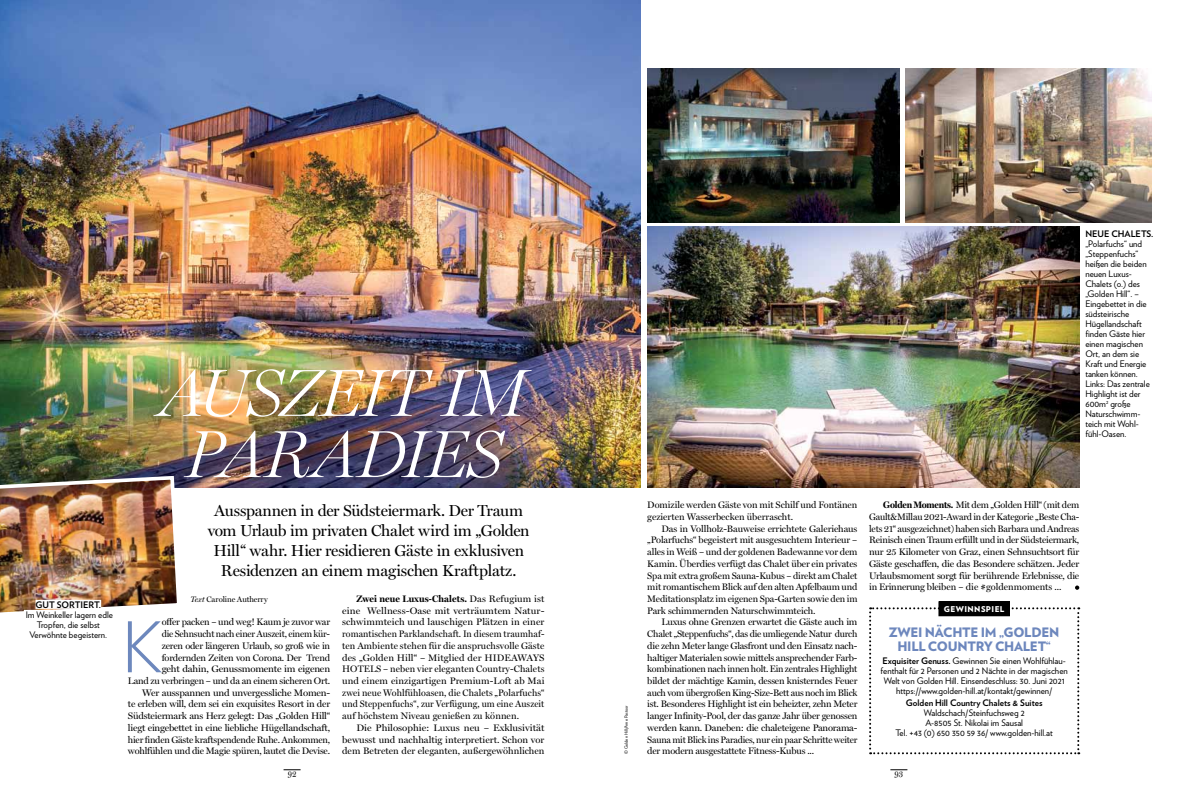
<style>
.page{position:relative;width:1191px;height:794px;background:#fff}
.page>*{position:absolute;margin:0;border:0;box-sizing:border-box;transform-origin:0 0}
.t1{font:300 69.5px "Verlag";color:#6d88bd}
.t2{font:italic 300 67px "Miller Display";letter-spacing:-.01em;color:#fff}
.t3{font:16px/20px "Miller Display";letter-spacing:-.015em;color:#000;text-align:center}
.t4{font:900 13px/14px "Verlag";letter-spacing:-.02em;color:#6d87bd;text-align:center}
.t5{font:9.5px/11.7px "Miller Display";letter-spacing:-.02em;color:#000;text-align:justify}
.t6{font:9.5px/11.7px "Miller Display";letter-spacing:-.02em;color:#000;text-align:justify;scale:1.05 1}
.t7{font:9.5px/11.7px "Miller Display";color:#000}
.t8{font:9px/10px "Verlag";color:#000;text-align:center}
.t9{font:700 9px "Verlag";color:#000}
.t10{font:9px "Miller Display";color:#000;scale:.85 1}
.t11{font:8px "Miller Display";letter-spacing:-.005em;color:#000}
.t12{font:900 8px "Verlag";letter-spacing:.05em;color:#fff}
.t13{font:4.5px "Verlag";color:#000}
.s1{font-style:italic}
.s2{font-weight:700}
</style>
<div class="page">
<img style="left:647px;top:227px;width:432px;height:261px">
<img style="left:647px;top:69px;width:252px;height:153px">
<img style="left:0;top:0;width:641px;height:488px">
<img style="left:905px;top:69px;width:246px;height:153px">
<svg style="left:1075px;top:585px;width:4px;height:5px"></svg>
<svg style="left:869px;top:607px;width:210px;height:147px"></svg>
<div style="left:939px;top:602px;width:70px;height:14px;background:#000"></div>
<div style="left:938px;top:601px;width:72px;height:15px;border:1px solid #000"></div>
<img style="left:0;top:474px;width:183px;height:139px">
<div style="left:36px;top:600px;width:65px;height:9px;background:#fff"></div>
<div style="left:24px;top:610px;width:91px;height:9px;background:#fff"></div>
<svg style="left:890px;top:769px;width:17px;height:1px"></svg>
<svg style="left:283px;top:769px;width:17px;height:1px"></svg>
<p class="t9" style="left:36px;top:597px;width:67px">gut sortiert.</p>
<p class="t8" style="left:26px;top:609px;width:89px">Im Weinkeller lagern edle<br>Tropfen, die selbst<br>Verwöhnte begeistern.</p>
<h2 class="t2" style="left:161px;top:354px;width:367px">AUSZEIT IM</h2>
<h2 class="t2" style="left:186px;top:415px;width:318px">PARADIES</h2>
<h3 class="t3" style="left:208px;top:501px;width:323px">Ausspannen in der Südsteiermark. Der Traum vom Urlaub im privaten Chalet wird im „Golden Hill“ wahr. Hier residieren Gäste in exklusiven Residenzen an einem magischen Kraftplatz.</h3>
<p class="t11" style="left:190px;top:594px;width:79px"><span class="s1">Text</span> Caroline Autherry</p>
<p class="t5" style="left:342px;top:593px;width:204px;text-indent:14px"><span class="s2">Zwei neue Luxus-Chalets.</span> Das Refugium ist eine Wellness-Oase mit verträumtem Natur&shy;schwimmteich und lauschigen Plätzen in einer romantischen Parklandschaft. In diesem traumhaf&shy;ten Ambiente stehen für die anspruchsvolle Gäste des „Golden Hill“ – Mitglied der HIDEAWAYS HOTELS – neben vier eleganten Country-Chalets und einem einzigartigen Premium-Loft ab Mai zwei neue Wohlfühloasen, die Chalets „Polarfuchs“ und Steppenfuchs“, zur Verfügung, um eine Auszeit auf höchstem Niveau genießen zu können.</p>
<p class="t6" style="left:342px;top:722px;width:194px;text-indent:14px">Die Philosophie: Luxus neu – Exklusivität bewusst und nachhaltig interpretiert. Schon vor dem Betreten der eleganten, außergewöhnlichen</p>
<p class="t5" style="left:128px;top:616px;width:204px;text-align:right">offer packen – und weg! Kaum je zuvor war<br>die Sehnsucht nach einer Auszeit, einem kür-<br>zeren oder längeren Urlaub, so groß wie in fordernden Zeiten von Corona. Der Trend<br>geht dahin, Genussmomente im eigenen<br>Land zu verbringen – und da an einem sicheren Ort.<br>Wer ausspannen und unvergessliche Momen-<br>te erleben will, dem sei ein exquisites Resort in der Südsteiermark ans Herz gelegt: Das „Golden Hill“ liegt eingebettet in eine liebliche Hügellandschaft, hier finden Gäste kraftspendende Ruhe. Ankommen, wohlfühlen und die Magie spüren, lautet die Devise.</p>
<h1 class="t1" style="left:122px;top:596px;width:43px">K</h1>
<p class="t9" style="left:1085px;top:226px;width:70px">neue chalets.</p>
<p class="t8" style="left:1085px;top:238px;width:66px;text-align:left">„Polarfuchs“ und „Steppenfuchs“ heißen die beiden neuen Luxus-<br>Chalets (o.) des „Golden Hill“. –<br>Eingebettet in die südsteirische<br>Hügellandschaft finden Gäste hier einen magischen<br>Ort, an dem sie<br>Kraft und Energie tanken können.<br>Links: Das zentrale<br>Highlight ist der<br>600m<sup>2</sup> große<br>Naturschwimm&shy;teich mit Wohl-</p>
<p class="t8" style="left:1085px;top:428px;width:43px">fühl-Oasen.</p>
<p class="t13" style="left:623px;top:754px;width:51px;rotate:-90deg">© Golden Hill/Arne Pastoor</p>
<p class="t7" style="left:647px;top:499px;width:212px">Domizile werden Gäste von mit Schilf und Fontänen gezierten Wasserbecken überrascht.</p>
<p class="t5" style="left:647px;top:523px;width:212px;text-indent:14px">Das in Vollholz-Bauweise errichtete Galeriehaus „Polarfuchs“ begeistert mit ausgesuchtem Interieur – alles in Weiß – und der goldenen Badewanne vor dem Kamin. Überdies verfügt das Chalet über ein privates Spa mit extra großem Sauna-Kubus – direkt am Chalet mit romantischem Blick auf den alten Apfelbaum und Meditationsplatz im eigenen Spa-Garten sowie den im Park schimmernden Naturschwimmteich.</p>
<p class="t5" style="left:647px;top:616px;width:212px;text-indent:14px">Luxus ohne Grenzen erwartet die Gäste auch im Chalet „Steppenfuchs“, das die umliegende Natur durch die zehn Meter lange Glasfront und den Einsatz nach&shy;haltiger Materialen sowie mittels ansprechender Farb&shy;kombinationen nach innen holt. Ein zentrales Highlight bildet der mächtige Kamin, dessen knisterndes Feuer auch vom übergroßen King-Size-Bett aus noch im Blick ist. Besonderes Highlight ist ein beheizter, zehn Meter langer Infinity-Pool, der das ganze Jahr über genossen werden kann. Daneben: die chaleteigene Panorama-Sauna mit Blick ins Paradies, nur ein paar Schritte weiter der modern ausgestattete Fitness-Kubus ...</p>
<p class="t5" style="left:869px;top:499px;width:212px;text-indent:14px"><span class="s2">Golden Moments.</span> Mit dem „Golden Hill“ (mit dem Gault&amp;Millau 2021-Award in der Kategorie „Beste Cha&shy;lets 21“ ausgezeichnet) haben sich Barbara und Andreas Reinisch einen Traum erfüllt und in der Südsteiermark, nur 25 Kilometer von Graz, einen Sehnsuchtsort für Gäste geschaffen, die das Besondere schätzen. Jeder Urlaubsmoment sorgt für berührende Erlebnisse, die in Erinnerung bleiben – die #goldenmoments ...</p>
<h3 class="t4" style="left:889px;top:624px;width:172px">ZWEI NÄCHTE IM „GOLDEN<br>HILL COUNTRY CHALET“</h3>
<p class="t8" style="left:880px;top:655px;width:189px"><span class="s2">Exquisiter Genuss.</span> Gewinnen Sie einen Wohlfühlau&shy;fenthalt für 2 Personen und 2 Nächte in der magischen Welt von Golden Hill. Einsendeschluss: 30. Juni 2021 https://www.golden-hill.at/kontakt/gewinnen/</p>
<p class="t9" style="left:906px;top:696px;width:138px">Golden Hill Country Chalets &amp; Suites</p>
<p class="t8" style="left:895px;top:708px;width:159px">Waldschach/Steinfuchsweg 2<br>A-8505 St. Nikolai im Sausal<br>Tel. +43 (0) 650 350 59 36/ www.golden-hill.at</p>
<p class="t12" style="left:944px;top:602px;width:62px">GEWINNSPIEL</p>
<p class="t10" style="left:288px;top:769px;width:12px">92</p>
<p class="t10" style="left:894px;top:769px;width:12px">93</p>
</div>
